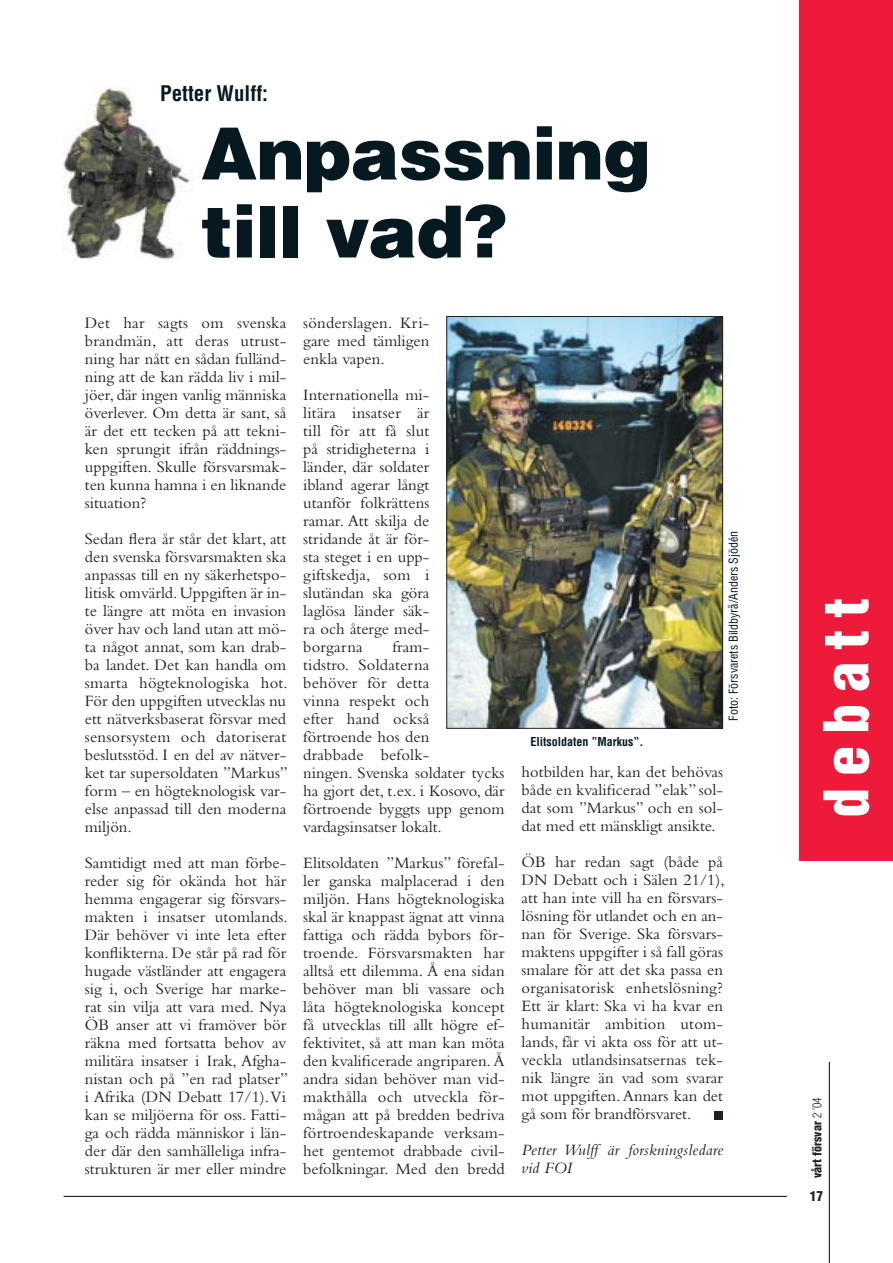
<style>
.page{position:relative;width:893px;height:1263px;background:#fff}
.page>*{position:absolute;margin:0;border:0;box-sizing:border-box;transform-origin:0 0}
.t1{font:900 72px/78px "Helvetica";letter-spacing:-.01em;color:#061820}
.t2{font:900 condensed 60px "Helvetica";letter-spacing:.2em;color:#fff}
.t3{font:700 condensed 21px "Helvetica";color:#061820}
.t4{font:16.5px/18px "Bembo";color:#231f20;text-align:justify}
.t5{font:italic 16.5px/18px "Bembo";letter-spacing:.01em;color:#231f20}
.t6{font:900 condensed 13.5px "Helvetica";color:#231f20}
.t7{font:condensed 12px "Helvetica";color:#061820}
.t8{font:700 condensed 12px "Helvetica";color:#061820}
.t9{font:900 condensed 12px "Helvetica";color:#231f20}
.s1{font-weight:300}
</style>
<div class="page">
<hr style="left:828px;top:1062px;width:1px;height:201px;background:#231f20">
<hr style="left:64px;top:1196px;width:722px;height:1px;background:#231f20">
<img style="left:448px;top:318px;width:273px;height:409px">
<div style="left:446px;top:316px;width:277px;height:413px;border:1px solid #231f20"></div>
<img style="left:63px;top:88px;width:127px;height:172px">
<div style="left:799px;top:0;width:93px;height:860px;background:#ed1a3a"></div>
<div style="left:714px;top:1111px;width:9px;height:8px;background:#231f20"></div>
<p class="t3" style="left:160px;top:85px;width:109px">Petter Wulff:</p>
<h1 class="t1" style="left:201px;top:121px;width:451px">Anpassning till vad?</h1>
<p class="t4" style="left:85px;top:315px;width:203px">Det har sagts om svenska brandmän, att deras utrust&shy;ning har nått en sådan fulländ&shy;ning att de kan rädda liv i mil&shy;jöer, där ingen vanlig människa överlever. Om detta är sant, så är det ett tecken på att tekni&shy;ken sprungit ifrån räddnings&shy;uppgiften. Skulle försvarsmak&shy;ten kunna hamna i en liknande situation?</p>
<p class="t4" style="left:85px;top:531px;width:204px">Sedan flera år står det klart, att den svenska försvarsmakten ska anpassas till en ny säkerhetspo&shy;litisk omvärld. Uppgiften är in&shy;te längre att möta en invasion över hav och land utan att mö&shy;ta något annat, som kan drab&shy;ba landet. Det kan handla om smarta högteknologiska hot.<br>För den uppgiften utvecklas nu ett nätverksbaserat försvar med sensorsystem och datoriserat beslutsstöd. I en del av nätver&shy;ket tar supersoldaten ”Markus” form – en högteknologisk var&shy;else anpassad till den moderna miljön.</p>
<p class="t4" style="left:85px;top:855px;width:204px">Samtidigt med att man förbe&shy;reder sig för okända hot här hemma engagerar sig försvars&shy;makten i insatser utomlands.<br>Där behöver vi inte leta efter konflikterna. De står på rad för hugade västländer att engagera sig i, och Sverige har marke&shy;rat sin vilja att vara med. Nya ÖB anser att vi framöver bör räkna med fortsatta behov av militära insatser i Irak, Afgha&shy;nistan och på ”en rad platser” i Afrika (DN Debatt 17/1). Vi kan se miljöerna för oss. Fatti&shy;ga och rädda människor i län&shy;der där den samhälleliga infra&shy;strukturen är mer eller mindre</p>
<p class="t4" style="left:303px;top:315px;width:128px">sönderslagen. Kri&shy;gare med tämligen enkla vapen.</p>
<p class="t4" style="left:303px;top:387px;width:128px">Internationella mi&shy;litära insatser är till för att få slut på stridigheterna i länder, där soldater ibland agerar långt utanför folkrättens ramar. Att skilja de stridande åt är för&shy;sta steget i en upp&shy;giftskedja, som i slutändan ska göra laglösa länder säk&shy;ra och återge med&shy;borgarna</p>
<p class="t4" style="left:303px;top:639px;width:203px;text-align:left;text-indent:89px">fram-<br>tidstro. Soldaterna<br>behöver för detta<br>vinna respekt och<br>efter hand också<br>förtroende hos den<br>drabbade befolk-<br>ningen. Svenska soldater tycks ha gjort det, t.ex. i Kosovo, där förtroende byggts upp genom vardagsinsatser lokalt.</p>
<p class="t4" style="left:303px;top:855px;width:203px">Elitsoldaten ”Markus” förefal&shy;ler ganska malplacerad i den miljön. Hans högteknologiska skal är knappast ägnat att vinna fattiga och rädda bybors för&shy;troende. Försvarsmakten har alltså ett dilemma. Å ena sidan behöver man bli vassare och låta högteknologiska koncept få utvecklas till allt högre ef&shy;fektivitet, så att man kan möta den kvalificerade angriparen. Å andra sidan behöver man vid&shy;makthålla och utveckla för&shy;mågan att på bredden bedriva förtroendeskapande verksam&shy;het gentemot drabbade civil&shy;befolkningar. Med den bredd</p>
<p class="t8" style="left:530px;top:737px;width:114px">Elitsoldaten ”Markus”.</p>
<p class="t7" style="left:728px;top:721px;width:191px;rotate:-90deg">Foto: Försvarets Bildbyrå/Anders Sjödén</p>
<p class="t4" style="left:521px;top:764px;width:203px">hotbilden har, kan det behövas både en kvalificerad ”elak” sol&shy;dat som ”Markus” och en sol&shy;dat med ett mänskligt ansikte.</p>
<p class="t4" style="left:521px;top:854px;width:204px">ÖB har redan sagt (både på DN Debatt och i Sälen 21/1), att han inte vill ha en försvars&shy;lösning för utlandet och en an&shy;nan för Sverige. Ska försvars&shy;maktens uppgifter i så fall göras smalare för att det ska passa en organisatorisk enhetslösning?<br>Ett är klart: Ska vi ha kvar en humanitär ambition utom&shy;lands, får vi akta oss för att ut&shy;veckla utlandsinsatsernas tek&shy;nik längre än vad som svarar mot uppgiften. Annars kan det gå som för brandförsvaret.</p>
<p class="t5" style="left:521px;top:1142px;width:203px">Petter Wulff är forskningsledare vid FOI</p>
<h2 class="t2" style="left:823px;top:818px;width:221px;rotate:-90deg">debatt</h2>
<p class="t9" style="left:812px;top:1178px;width:82px;rotate:-90deg">vårt försvar <span class="s1">2 ’04</span></p>
<p class="t6" style="left:809px;top:1191px;width:15px">17</p>
</div>
